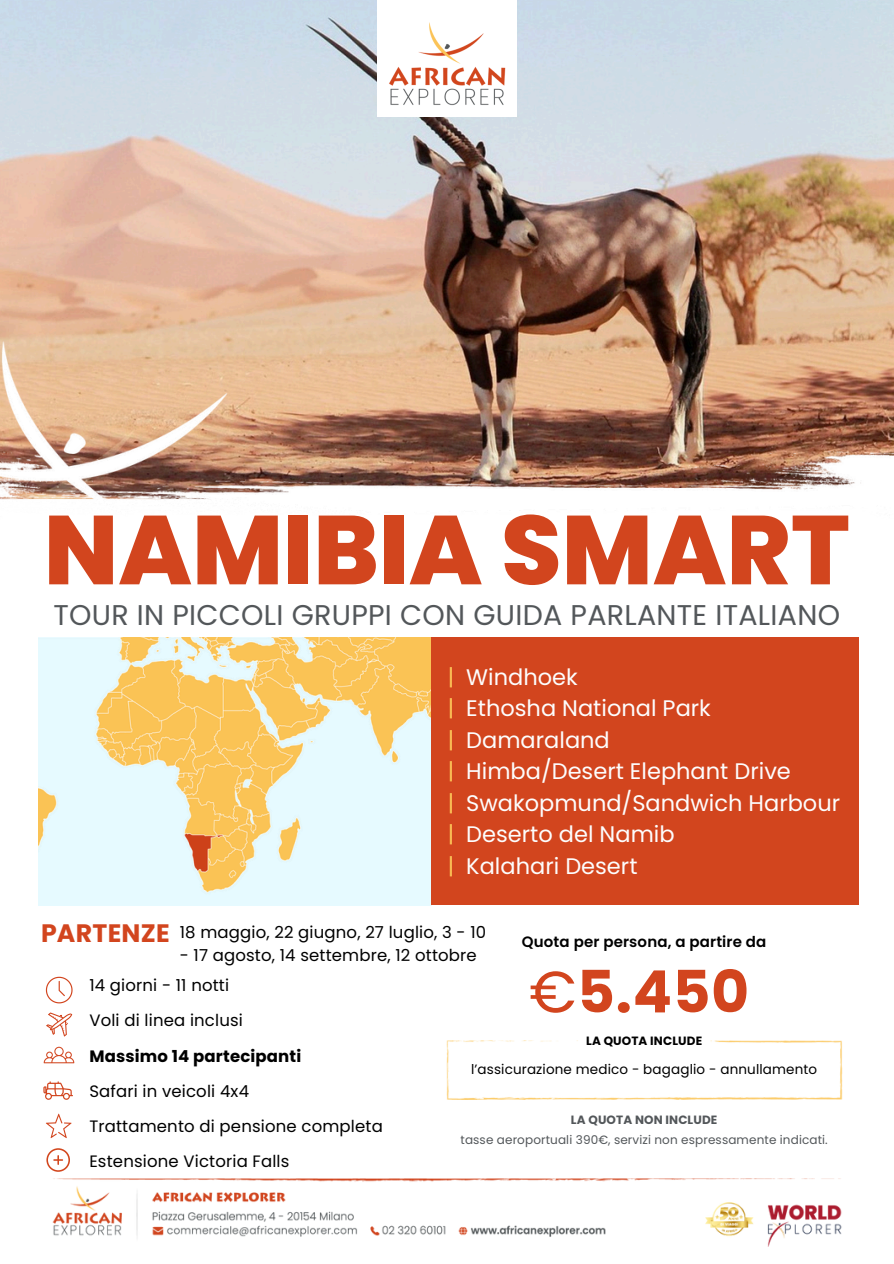
<style>
.page{position:relative;width:894px;height:1264px;background:#fff}
.page>*{position:absolute;margin:0;border:0;box-sizing:border-box;transform-origin:0 0}
.t1{font:800 97.5px "Poppins";color:#d2451e}
.t2{font:700 58.2px "Poppins";color:#d2451e}
.t3{font:28.5px "Poppins";letter-spacing:.01em;color:#53575a}
.t4{font:700 25.2px "Poppins";letter-spacing:.01em;color:#d2451e}
.t5{font:22.5px/31.5px "Poppins";color:#fdfdfd}
.t6{font:16.5px "Poppins";letter-spacing:.01em;color:#000}
.t7{font:700 16.5px "Poppins";letter-spacing:.01em;color:#000}
.t8{font:600 15px "Poppins";letter-spacing:.01em;color:#000}
.t9{font:13.5px "Poppins";letter-spacing:.01em;color:#000}
.t10{font:12px "Poppins";letter-spacing:.01em;color:#53575a}
.t11{font:700 12px "Poppins";letter-spacing:.01em;color:#53575a}
.t12{font:700 12px "Poppins";letter-spacing:.01em;color:#000}
.s1{color:#fcc458}
.s2{font-weight:400}
</style>
<div class="page">
<img style="left:38px;top:637px;width:392px;height:268px">
<img style="left:0;top:0;width:893px;height:342px">
<img style="left:0;top:342px;width:893px;height:158px">
<div style="left:377px;top:0;width:139px;height:117px;background:#fff"></div>
<img style="left:389px;top:22px;width:117px;height:84px">
<div style="left:430px;top:637px;width:428px;height:268px;background:#d2451e"></div>
<svg style="left:45px;top:976px;width:28px;height:61px"></svg>
<svg style="left:43px;top:1081px;width:30px;height:18px"></svg>
<svg style="left:46px;top:1113px;width:26px;height:25px"></svg>
<img style="left:52px;top:1178px;width:790px;height:68px">
<img style="left:446px;top:1040px;width:395px;height:59px">
<svg style="left:44px;top:1046px;width:30px;height:17px"></svg>
<svg style="left:46px;top:1148px;width:24px;height:23px"></svg>
<h2 class="t1" style="left:44px;top:482px;width:807px">NAMIBIA SMART</h2>
<p class="t3" style="left:53px;top:594px;width:787px">TOUR IN PICCOLI GRUPPI CON GUIDA PARLANTE ITALIANO</p>
<h1 class="t5" style="left:447px;top:661px;width:132px"><span class="s1">|</span> Windhoek</h1>
<h3 class="t5" style="left:447px;top:692px;width:264px"><span class="s1">|</span> Ethosha National Park <span class="s1">|</span></h3>
<p class="t5" style="left:447px;top:724px;width:344px;text-indent:19px">Damaraland<br><span class="s1">|</span> Himba/Desert Elephant Drive <span class="s1">|</span></p>
<h5 class="t5" style="left:447px;top:787px;width:394px;text-indent:19px">Swakopmund/Sandwich Harbour <span class="s1">|</span> Deserto del Namib<br><span class="s1">|</span> Kalahari Desert</h5>
<p class="t4" style="left:41px;top:915px;width:130px">PARTENZE</p>
<p class="t6" style="left:89px;top:973px;width:141px">14 giorni - 11 notti</p>
<p class="t6" style="left:89px;top:1008px;width:155px">Voli di linea inclusi</p>
<p class="t7" style="left:89px;top:1044px;width:213px">Massimo 14 partecipanti</p>
<p class="t6" style="left:180px;top:921px;width:308px">18 maggio, 22 giugno, 27 luglio, 3 - 10</p>
<p class="t6" style="left:180px;top:943px;width:298px">- 17 agosto, 14 settembre, 12 ottobre</p>
<p class="t8" style="left:521px;top:931px;width:246px">Quota per persona, a partire da</p>
<p class="t2" style="left:529px;top:951px;width:221px"><span class="s2">€</span>5.450</p>
<p class="t12" style="left:586px;top:1032px;width:117px">LA QUOTA INCLUDE</p>
<h6 class="t9" style="left:471px;top:1060px;width:347px">l’assicurazione medico - bagaglio - annullamento</h6>
<p class="t6" style="left:89px;top:1079px;width:161px">Safari in veicoli 4x4</p>
<p class="t6" style="left:89px;top:1114px;width:295px">Trattamento di pensione completa</p>
<p class="t6" style="left:89px;top:1149px;width:201px">Estensione Victoria Falls</p>
<h6 class="t11" style="left:570px;top:1111px;width:148px">LA QUOTA NON INCLUDE</h6>
<p class="t10" style="left:460px;top:1131px;width:369px">tasse aeroportuali 390€, servizi non espressamente indicati.</p>
</div>
